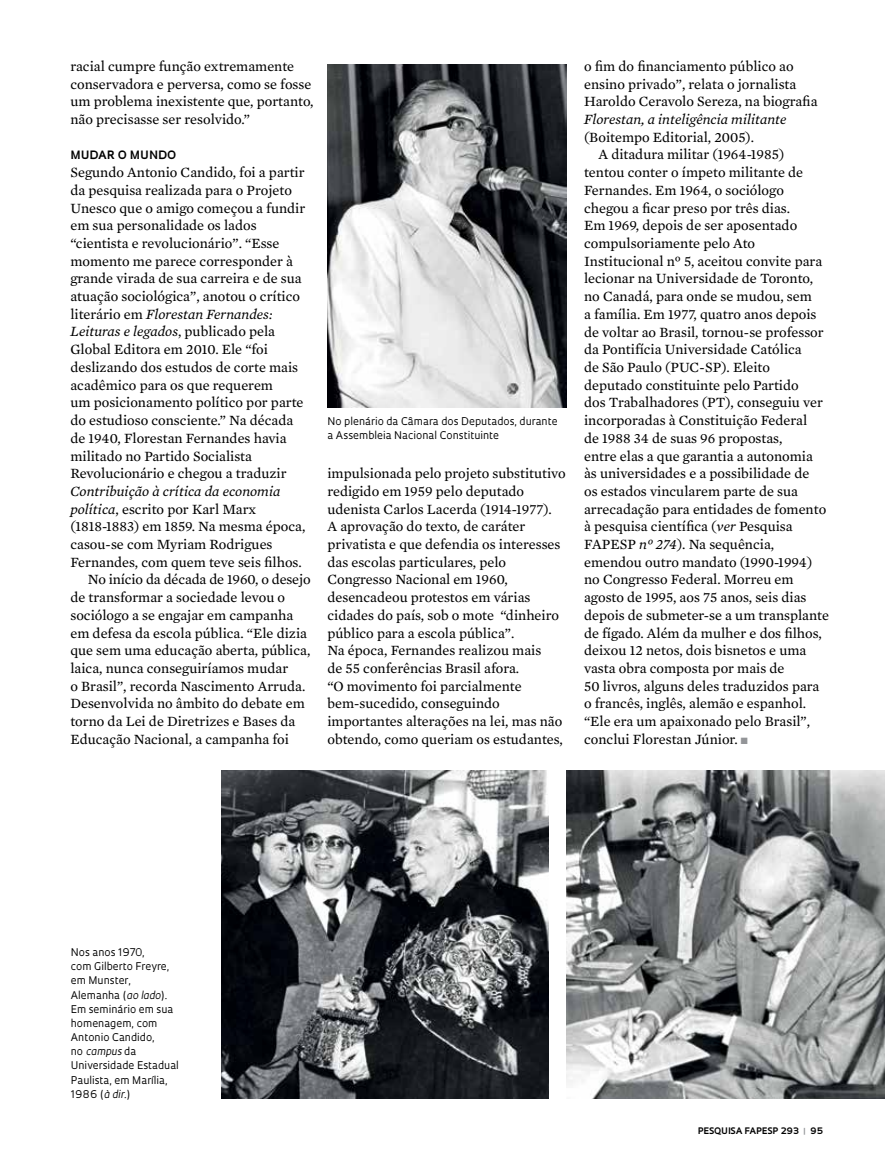
<style>
.page{position:relative;width:885px;height:1169px;background:#fff}
.page>*{position:absolute;margin:0;border:0;box-sizing:border-box;transform-origin:0 0}
.t1{font:14.4px/17.7px "Mercury Text G2";color:#000}
.t2{font:italic 14.4px "Mercury Text G2";color:#000}
.t3{font:700 11.25px "Oculum";letter-spacing:.03em;color:#000}
.t4{font:10.35px/14.1px "Oculum";color:#000}
.t5{font:700 8.7px "Oculum";letter-spacing:.015em;color:#000}
.s1{font-style:italic}
.s2{color:#939598}
</style>
<div class="page">
<img style="left:327px;top:64px;width:239px;height:343px">
<img style="left:221px;top:770px;width:328px;height:328px">
<img style="left:566px;top:770px;width:319px;height:328px">
<p class="t1" style="left:70px;top:56px;width:245px">racial cumpre função extremamente conservadora e perversa, como se fosse um problema inexistente que, portanto, não precisasse ser resolvido.”</p>
<p class="t3" style="left:70px;top:147px;width:107px">MUDAR O MUNDO</p>
<p class="t1" style="left:70px;top:163px;width:236px">Segundo Antonio Candido, foi a partir da pesquisa realizada para o Projeto Unesco que o amigo começou a fundir em sua personalidade os lados “cientista e revolucionário”. “Esse momento me parece corresponder à grande virada de sua carreira e de sua atuação sociológica”, anotou o crítico literário em <span class="s1">Florestan Fernandes:<br>Leituras e legados</span>, publicado pela Global Editora em 2010. Ele “foi deslizando dos estudos de corte mais acadêmico para os que requerem<br>um posicionamento político por parte do estudioso consciente.” Na década de 1940, Florestan Fernandes havia militado no Partido Socialista Revolucionário e chegou a traduzir</p>
<p class="t2" style="left:70px;top:481px;width:212px">Contribuição à crítica da economia</p>
<p class="t1" style="left:70px;top:499px;width:187px"><span class="s1">política</span>, escrito por Karl Marx</p>
<p class="t1" style="left:70px;top:517px;width:236px">(1818-1883) em 1859. Na mesma época,</p>
<p class="t1" style="left:70px;top:534px;width:204px">casou-se com Myriam Rodrigues</p>
<p class="t1" style="left:70px;top:552px;width:233px">Fernandes, com quem teve seis filhos.</p>
<p class="t1" style="left:88px;top:570px;width:224px">No início da década de 1960, o desejo</p>
<p class="t1" style="left:70px;top:588px;width:216px">de transformar a sociedade levou o</p>
<p class="t1" style="left:70px;top:605px;width:224px">sociólogo a se engajar em campanha</p>
<p class="t1" style="left:70px;top:623px;width:238px">em defesa da escola pública. “Ele dizia</p>
<p class="t1" style="left:70px;top:641px;width:241px">que sem uma educação aberta, pública,</p>
<p class="t1" style="left:70px;top:658px;width:219px">laica, nunca conseguiríamos mudar</p>
<p class="t1" style="left:70px;top:676px;width:237px">o Brasil”, recorda Nascimento Arruda.</p>
<p class="t1" style="left:70px;top:694px;width:236px">Desenvolvida no âmbito do debate em</p>
<p class="t1" style="left:70px;top:711px;width:227px">torno da Lei de Diretrizes e Bases da</p>
<p class="t1" style="left:70px;top:729px;width:220px">Educação Nacional, a campanha foi</p>
<p class="t4" style="left:327px;top:414px;width:232px">No plenário da Câmara dos Deputados, durante a Assembleia Nacional Constituinte</p>
<p class="t1" style="left:327px;top:464px;width:240px">impulsionada pelo projeto substitutivo redigido em 1959 pelo deputado udenista Carlos Lacerda (1914-1977).<br>A aprovação do texto, de caráter privatista e que defendia os interesses das escolas particulares, pelo Congresso Nacional em 1960, desencadeou protestos em várias cidades do país, sob o mote “dinheiro público para a escola pública”.<br>Na época, Fernandes realizou mais<br>de 55 conferências Brasil afora.<br>“O movimento foi parcialmente bem-sucedido, conseguindo importantes alterações na lei, mas não obtendo, como queriam os estudantes,</p>
<p class="t1" style="left:584px;top:56px;width:235px">o fim do financiamento público ao ensino privado”, relata o jornalista<br>Haroldo Ceravolo Sereza, na biografia</p>
<p class="t2" style="left:584px;top:109px;width:204px">Florestan, a inteligência militante</p>
<p class="t1" style="left:584px;top:127px;width:172px">(Boitempo Editorial, 2005).</p>
<p class="t1" style="left:599px;top:145px;width:187px">A ditadura militar (1964-1985)</p>
<p class="t1" style="left:584px;top:163px;width:221px">tentou conter o ímpeto militante de</p>
<p class="t1" style="left:584px;top:180px;width:201px">Fernandes. Em 1964, o sociólogo</p>
<p class="t1" style="left:584px;top:198px;width:208px">chegou a ficar preso por três dias.</p>
<p class="t1" style="left:584px;top:216px;width:215px">Em 1969, depois de ser aposentado</p>
<p class="t1" style="left:584px;top:233px;width:173px">compulsoriamente pelo Ato</p>
<p class="t1" style="left:584px;top:251px;width:240px">Institucional nº 5, aceitou convite para</p>
<p class="t1" style="left:584px;top:269px;width:231px">lecionar na Universidade de Toronto,</p>
<p class="t1" style="left:584px;top:287px;width:229px">no Canadá, para onde se mudou, sem</p>
<p class="t1" style="left:584px;top:304px;width:234px">a família. Em 1977, quatro anos depois</p>
<p class="t1" style="left:584px;top:322px;width:241px">de voltar ao Brasil, tornou-se professor</p>
<p class="t1" style="left:584px;top:340px;width:219px">da Pontifícia Universidade Católica</p>
<p class="t1" style="left:584px;top:357px;width:188px">de São Paulo (PUC-SP). Eleito</p>
<p class="t1" style="left:584px;top:375px;width:216px">deputado constituinte pelo Partido</p>
<p class="t1" style="left:584px;top:393px;width:240px">dos Trabalhadores (PT), conseguiu ver</p>
<p class="t1" style="left:584px;top:411px;width:225px">incorporadas à Constituição Federal</p>
<p class="t1" style="left:584px;top:428px;width:200px">de 1988 34 de suas 96 propostas,</p>
<p class="t1" style="left:584px;top:446px;width:230px">entre elas a que garantia a autonomia</p>
<p class="t1" style="left:584px;top:464px;width:227px">às universidades e a possibilidade de</p>
<p class="t1" style="left:584px;top:481px;width:216px">os estados vincularem parte de sua</p>
<p class="t1" style="left:584px;top:499px;width:244px">arrecadação para entidades de fomento</p>
<p class="t1" style="left:584px;top:517px;width:210px">à pesquisa científica (<span class="s1">ver</span> Pesquisa</p>
<p class="t1" style="left:584px;top:534px;width:192px">FAPESP <span class="s1">nº 274</span>). Na sequência,</p>
<p class="t1" style="left:584px;top:552px;width:230px">emendou outro mandato (1990-1994)</p>
<p class="t1" style="left:584px;top:570px;width:211px">no Congresso Federal. Morreu em</p>
<p class="t1" style="left:584px;top:588px;width:224px">agosto de 1995, aos 75 anos, seis dias</p>
<p class="t1" style="left:584px;top:605px;width:247px">depois de submeter-se a um transplante</p>
<p class="t1" style="left:584px;top:623px;width:239px">de fígado. Além da mulher e dos filhos,</p>
<p class="t1" style="left:584px;top:641px;width:224px">deixou 12 netos, dois bisnetos e uma</p>
<p class="t1" style="left:584px;top:658px;width:202px">vasta obra composta por mais de</p>
<p class="t1" style="left:584px;top:676px;width:237px">50 livros, alguns deles traduzidos para</p>
<p class="t1" style="left:584px;top:694px;width:224px">o francês, inglês, alemão e espanhol.</p>
<p class="t1" style="left:584px;top:711px;width:228px">“Ele era um apaixonado pelo Brasil”,</p>
<p class="t1" style="left:584px;top:729px;width:165px">conclui Florestan Júnior. <span class="s2">■</span></p>
<p class="t4" style="left:71px;top:944px;width:110px">Nos anos 1970,<br>com Gilberto Freyre, em Munster,<br>Alemanha (<span class="s1">ao lado</span>).<br>Em seminário em sua homenagem, com<br>Antonio Candido,<br>no <span class="s1">campus</span> da<br>Universidade Estadual<br>Paulista, em Marília,<br>1986 (<span class="s1">à dir.</span>)</p>
<p class="t5" style="left:698px;top:1124px;width:127px">PESQUISA FAPESP 293 <span class="s2">|</span> 95</p>
</div>
